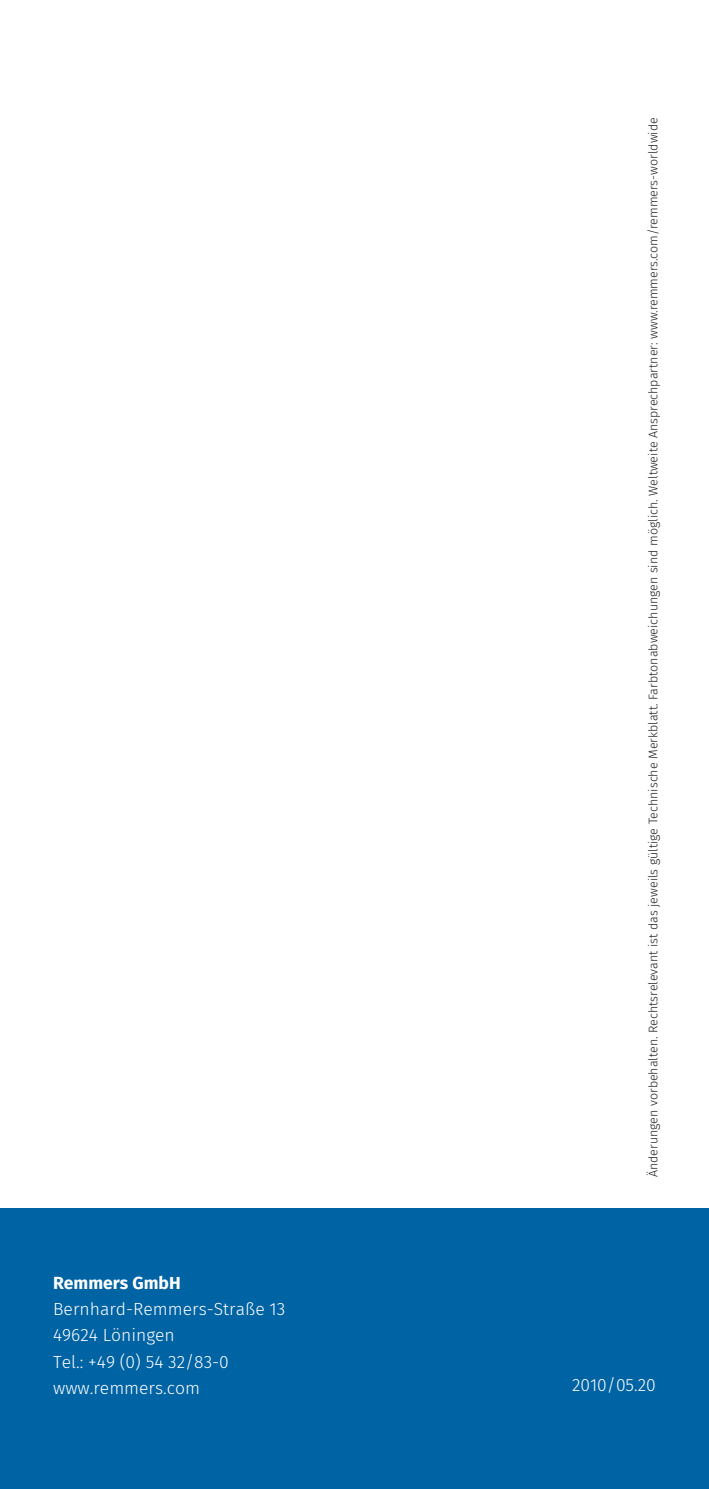
<style>
.page{position:relative;width:709px;height:1489px;background:#fff}
.page>*{position:absolute;margin:0;border:0;box-sizing:border-box;transform-origin:0 0}
.t1{font:300 17.5px/26.2px "Fira Sans";color:#fff}
.t2{font:700 17.5px "Fira Sans";color:#fff}
.t3{font:300 12.5px "Fira Sans";color:#231f20}
</style>
<div class="page">
<div style="left:0;top:1208px;width:709px;height:280px;background:#0063a4"></div>
<h1 class="t2" style="left:53px;top:1267px;width:129px">Remmers GmbH</h1>
<h1 class="t1" style="left:53px;top:1295px;width:234px">Bernhard-Remmers-Straße 13<br>49624 Löningen<br>Tel.: +49 (0) 54 32/83-0 www.remmers.com</h1>
<p class="t3" style="left:644px;top:1177px;width:1061px;rotate:-90deg">Änderungen vorbehalten. Rechtsrelevant ist das jeweils gültige Technische Merkblatt. Farbtonabweichungen sind möglich. Weltweite Ansprechpartner: www.remmers.com/remmers-worldwide</p>
<h1 class="t1" style="left:572px;top:1371px;width:85px">2010/05.20</h1>
</div>
